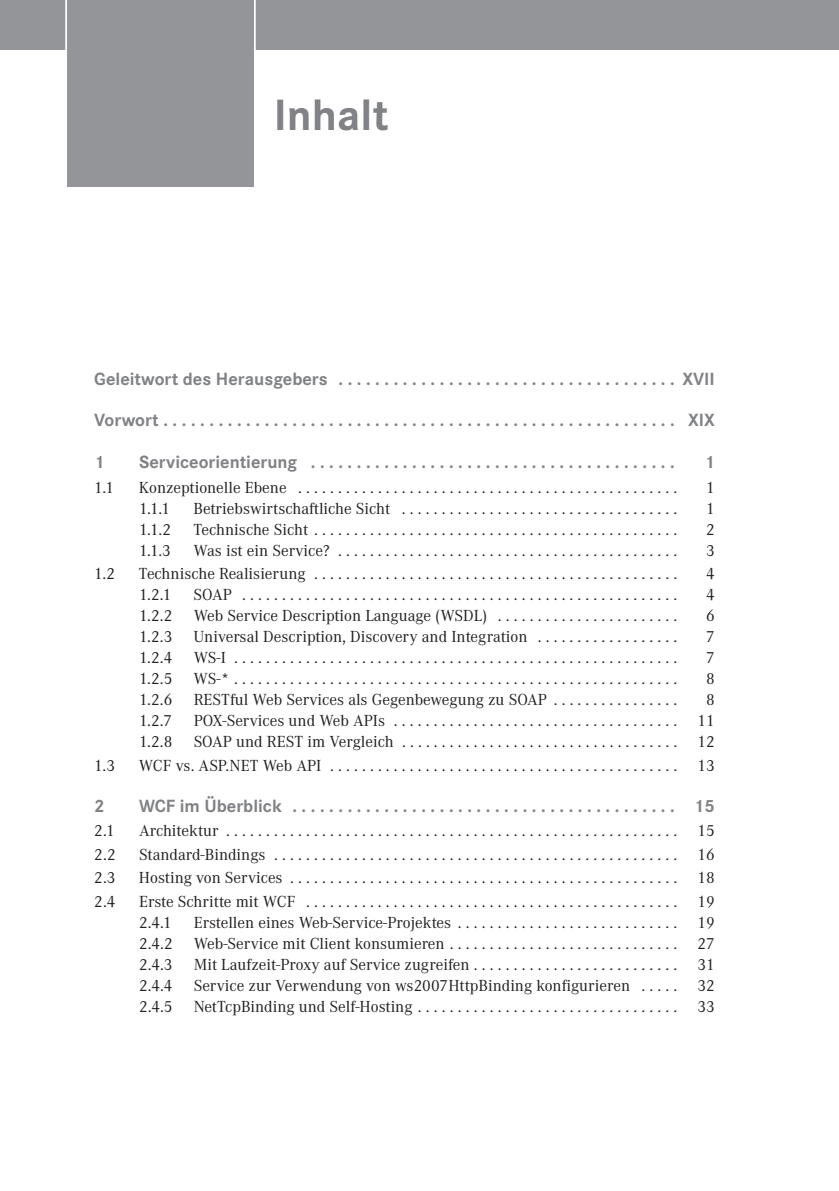
<style>
.page{position:relative;width:839px;height:1191px;background:#fff}
.page>*{position:absolute;margin:0;border:0;box-sizing:border-box;transform-origin:0 0}
.t1{font:700 45.5px "Corporate S Pro";color:#808285}
.t2{font:700 18.38px "Corporate S Pro";color:#808285}
.t3{font:16.62px/21px "Corporate A Pro";color:#231f20}
</style>
<div class="page">
<div style="left:0;top:0;width:838px;height:50px;background:#939598"></div>
<div style="left:67px;top:0;width:187px;height:187px;background:#939598"></div>
<hr style="left:65px;top:0;width:2px;height:187px;background:#fff">
<hr style="left:254px;top:0;width:2px;height:187px;background:#fff">
<h1 class="t1" style="left:274px;top:97px;width:116px">Inhalt</h1>
<p class="t2" style="left:94px;top:371px;width:622px">Geleitwort des Herausgebers ..................................... XVII</p>
<p class="t2" style="left:94px;top:413px;width:622px">Vorwort ........................................................ XIX</p>
<p class="t2" style="left:94px;top:455px;width:12px">1</p>
<p class="t2" style="left:139px;top:455px;width:537px">Serviceorientierung ........................................</p>
<p class="t2" style="left:704px;top:455px;width:12px">1</p>
<p class="t3" style="left:94px;top:478px;width:21px">1.1</p>
<p class="t3" style="left:139px;top:478px;width:539px">Konzeptionelle Ebene ................................................</p>
<p class="t3" style="left:706px;top:478px;width:10px">1</p>
<p class="t3" style="left:139px;top:499px;width:33px">1.1.1</p>
<p class="t3" style="left:193px;top:499px;width:485px">Betriebswirtscha-liche Sicht ...................................</p>
<p class="t3" style="left:706px;top:499px;width:10px">1</p>
<p class="t3" style="left:139px;top:520px;width:34px">1.1.2</p>
<p class="t3" style="left:193px;top:520px;width:485px">Technische Sicht ..............................................</p>
<p class="t3" style="left:706px;top:520px;width:10px">2</p>
<p class="t3" style="left:139px;top:541px;width:33px">1.1.3</p>
<p class="t3" style="left:193px;top:541px;width:485px">Was ist ein Service? ...........................................</p>
<p class="t3" style="left:706px;top:541px;width:10px">3</p>
<p class="t3" style="left:94px;top:564px;width:22px">1.2</p>
<p class="t3" style="left:139px;top:564px;width:539px">Technische Realisierung ..............................................</p>
<p class="t3" style="left:706px;top:564px;width:10px">4</p>
<p class="t3" style="left:139px;top:585px;width:34px">1.2.1</p>
<p class="t3" style="left:193px;top:585px;width:485px">SOAP .......................................................</p>
<p class="t3" style="left:706px;top:585px;width:10px">4</p>
<p class="t3" style="left:139px;top:606px;width:35px">1.2.2</p>
<p class="t3" style="left:194px;top:606px;width:485px">Web Service Description Language (WSDL) . . . . . . . . . . . . . . . . . . . . . . .</p>
<p class="t3" style="left:706px;top:606px;width:10px">6</p>
<p class="t3" style="left:139px;top:627px;width:35px">1.2.3</p>
<p class="t3" style="left:193px;top:627px;width:485px">Universal Description, Discovery and Integration . . . . . . . . . . . . . . . . . .</p>
<p class="t3" style="left:706px;top:627px;width:10px">7</p>
<p class="t3" style="left:139px;top:648px;width:35px">1.2.4</p>
<p class="t3" style="left:194px;top:648px;width:485px">WS-I ........................................................</p>
<p class="t3" style="left:706px;top:648px;width:10px">7</p>
<p class="t3" style="left:139px;top:669px;width:35px">1.2.5</p>
<p class="t3" style="left:193px;top:669px;width:485px">WS-* ........................................................</p>
<p class="t3" style="left:706px;top:669px;width:10px">8</p>
<p class="t3" style="left:139px;top:690px;width:35px">1.2.6</p>
<p class="t3" style="left:194px;top:690px;width:485px">RESTful Web Services als Gegenbewegung zu SOAP . . . . . . . . . . . . . . . .</p>
<p class="t3" style="left:706px;top:690px;width:10px">8</p>
<p class="t3" style="left:139px;top:711px;width:35px">1.2.7</p>
<p class="t3" style="left:194px;top:711px;width:522px">POX-Services und Web APIs .................................... 11</p>
<p class="t3" style="left:139px;top:732px;width:35px">1.2.8</p>
<p class="t3" style="left:194px;top:732px;width:522px">SOAP und REST im Vergleich . . . . . . . . . . . . . . . . . . . . . . . . . . . . . . . . . . . 12</p>
<p class="t3" style="left:94px;top:756px;width:22px">1.3</p>
<p class="t3" style="left:139px;top:756px;width:577px">WCF vs. ASP.NET Web API ............................................ 13</p>
<p class="t2" style="left:94px;top:798px;width:12px">2</p>
<p class="t2" style="left:139px;top:798px;width:577px">WCF im Überblick .......................................... 15</p>
<p class="t3" style="left:94px;top:821px;width:22px">2.1</p>
<p class="t3" style="left:139px;top:821px;width:577px">Architektur ......................................................... 15</p>
<p class="t3" style="left:94px;top:845px;width:23px">2.2</p>
<p class="t3" style="left:139px;top:845px;width:577px">Standard-Bindings ................................................... 16</p>
<p class="t3" style="left:94px;top:868px;width:23px">2.3</p>
<p class="t3" style="left:139px;top:868px;width:577px">Hosting von Services ................................................. 18</p>
<p class="t3" style="left:94px;top:892px;width:23px">2.4</p>
<p class="t3" style="left:139px;top:892px;width:577px">Erste Schritte mit WCF ............................................... 19<br>2.4.1</p>
<p class="t3" style="left:194px;top:913px;width:522px">Erstellen eines Web-Service-Projektes . . . . . . . . . . . . . . . . . . . . . . . . . . . . 19</p>
<p class="t3" style="left:139px;top:934px;width:35px">2.4.2</p>
<p class="t3" style="left:194px;top:934px;width:522px">Web-Service mit Client konsumieren ............................. 27</p>
<p class="t3" style="left:139px;top:955px;width:35px">2.4.3</p>
<p class="t3" style="left:194px;top:955px;width:522px">Mit Laufzeit-Proxy auf Service zugreifen . . . . . . . . . . . . . . . . . . . . . . . . . . 31</p>
<p class="t3" style="left:139px;top:976px;width:35px">2.4.4</p>
<p class="t3" style="left:194px;top:976px;width:522px">Service zur Verwendung von ws2007HttpBinding konfigurieren . . . . . 32</p>
<p class="t3" style="left:139px;top:997px;width:35px">2.4.5</p>
<p class="t3" style="left:194px;top:997px;width:522px">NetTcpBinding und Self-Hosting ................................. 33</p>
</div>
